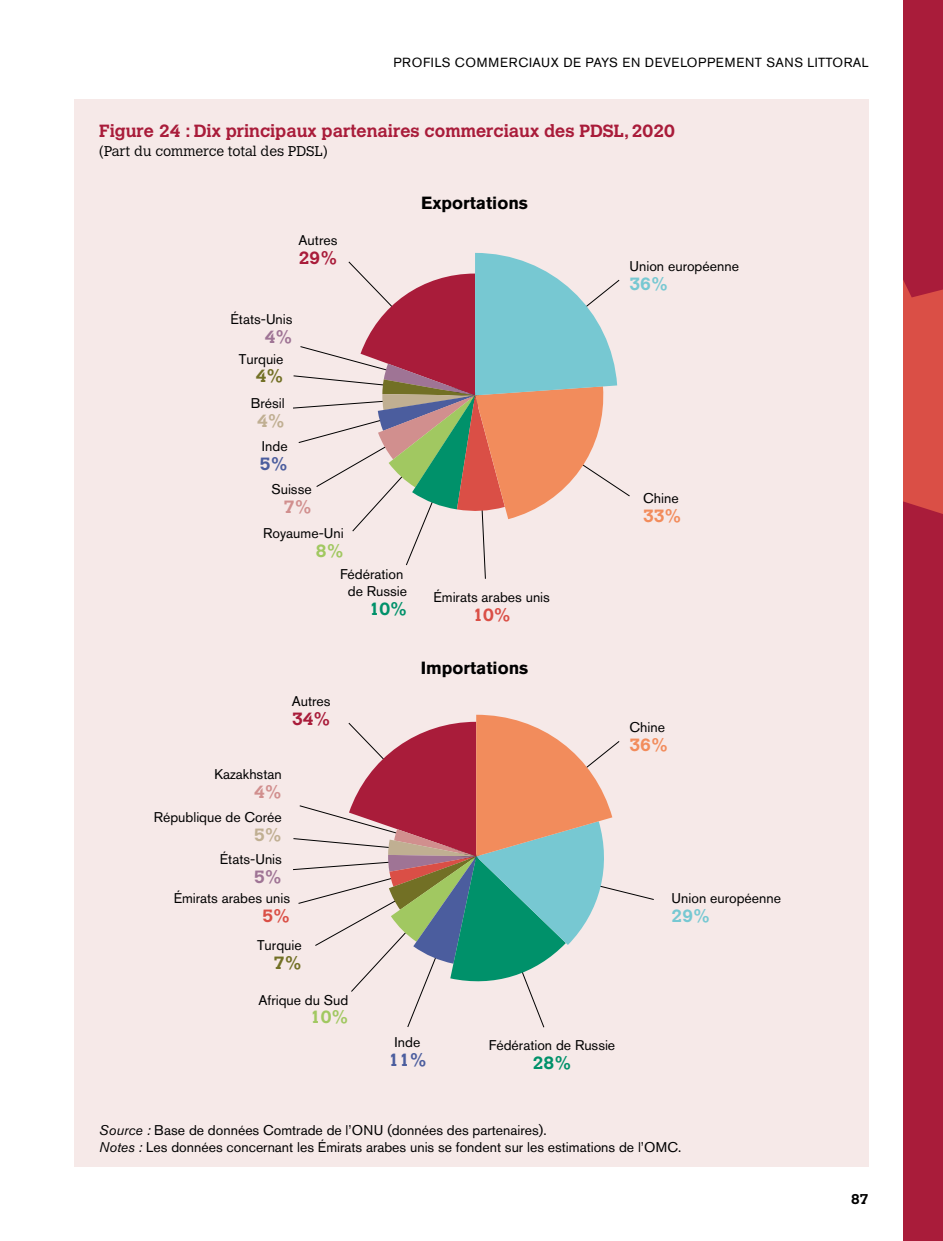
<style>
.page{position:relative;width:943px;height:1241px;background:#fff}
.page>*{position:absolute;margin:0;border:0;box-sizing:border-box;transform-origin:0 0}
.t1{font:700 17.5px "Calvert MT Std";color:#a91c3a}
.t2{font:700 17.5px "Akzidenz Grotesk BE";color:#000}
.t3{font:700 17.5px "Calvert MT Std";color:#f28c5c}
.t4{font:700 17.5px "Calvert MT Std";color:#77c8d2}
.t5{font:700 17.5px "Calvert MT Std";color:#00916a}
.t6{font:700 17.5px "Calvert MT Std";color:#da4f46}
.t7{font:700 17.5px "Calvert MT Std";color:#a1c861}
.t8{font:700 17.5px "Calvert MT Std";color:#4b5d9e}
.t9{font:700 17.5px "Calvert MT Std";color:#d18f8e}
.t10{font:700 17.5px "Calvert MT Std";color:#c0af92}
.t11{font:700 17.5px "Calvert MT Std";color:#727025}
.t12{font:700 17.5px "Calvert MT Std";color:#9f7495}
.t13{font:14px/16.8px "Akzidenz Grotesk BE";color:#000;text-align:center}
.t14{font:300 14px "Calvert MT Std";color:#000}
.t15{font:700 14px "Calvert MT Std";color:#000}
.t16{font:13.12px "Akzidenz Grotesk BE";letter-spacing:.05em;color:#000}
.s1{font-style:italic}
</style>
<div class="page">
<div style="left:74px;top:99px;width:794px;height:1067px;background:#f6e9e8"></div>
<svg style="left:293px;top:253px;width:337px;height:326px"></svg>
<svg style="left:293px;top:714px;width:361px;height:313px"></svg>
<div style="left:903px;top:0;width:40px;height:1240px;background:#a91c3a"></div>
<svg style="left:903px;top:280px;width:40px;height:234px;background:#d64a45"></svg>
<p class="t16" style="left:393px;top:55px;width:476px">PROFILS COMMERCIAUX DE PAYS EN DEVELOPPEMENT SANS LITTORAL</p>
<p class="t1" style="left:99px;top:120px;width:577px">Figure 24 : Dix principaux partenaires commerciaux des PDSL, 2020</p>
<p class="t14" style="left:99px;top:143px;width:230px">(Part du commerce total des PDSL)</p>
<p class="t13" style="left:298px;top:232px;width:40px">Autres</p>
<p class="t1" style="left:299px;top:247px;width:40px">29%</p>
<p class="t2" style="left:421px;top:192px;width:108px">Exportations</p>
<p class="t13" style="left:230px;top:311px;width:64px">États-Unis</p>
<p class="t12" style="left:265px;top:326px;width:29px">4%</p>
<p class="t13" style="left:239px;top:350px;width:46px">Turquie</p>
<p class="t11" style="left:256px;top:365px;width:29px">4%</p>
<p class="t13" style="left:251px;top:394px;width:35px">Brésil</p>
<p class="t10" style="left:257px;top:409px;width:29px">4%</p>
<p class="t13" style="left:262px;top:437px;width:27px">Inde</p>
<p class="t8" style="left:260px;top:452px;width:29px">5%</p>
<p class="t13" style="left:271px;top:480px;width:42px">Suisse</p>
<p class="t9" style="left:284px;top:495px;width:29px">7%</p>
<p class="t13" style="left:263px;top:525px;width:82px">Royaume-Uni</p>
<p class="t7" style="left:316px;top:540px;width:29px">8%</p>
<p class="t13" style="left:340px;top:565px;width:69px">Fédération de Russie</p>
<p class="t5" style="left:368px;top:597px;width:40px">10%</p>
<p class="t13" style="left:433px;top:588px;width:118px">Émirats arabes unis</p>
<p class="t6" style="left:472px;top:603px;width:40px">10%</p>
<p class="t13" style="left:629px;top:257px;width:111px">Union européenne</p>
<p class="t4" style="left:629px;top:272px;width:40px">36%</p>
<p class="t13" style="left:643px;top:489px;width:37px">Chine</p>
<p class="t3" style="left:643px;top:504px;width:40px">33%</p>
<p class="t13" style="left:292px;top:692px;width:40px">Autres</p>
<p class="t1" style="left:292px;top:707px;width:40px">34%</p>
<p class="t13" style="left:214px;top:765px;width:69px">Kazakhstan</p>
<p class="t9" style="left:254px;top:780px;width:29px">4%</p>
<p class="t13" style="left:154px;top:808px;width:129px">République de Corée</p>
<p class="t10" style="left:254px;top:823px;width:29px">5%</p>
<p class="t13" style="left:220px;top:851px;width:64px">États-Unis</p>
<p class="t12" style="left:254px;top:866px;width:29px">5%</p>
<p class="t13" style="left:174px;top:889px;width:118px">Émirats arabes unis</p>
<p class="t6" style="left:262px;top:904px;width:29px">5%</p>
<p class="t13" style="left:257px;top:936px;width:46px">Turquie</p>
<p class="t11" style="left:274px;top:951px;width:29px">7%</p>
<p class="t13" style="left:258px;top:990px;width:91px">Afrique du Sud</p>
<p class="t7" style="left:310px;top:1005px;width:40px">10%</p>
<p class="t2" style="left:421px;top:657px;width:109px">Importations</p>
<p class="t13" style="left:629px;top:718px;width:37px">Chine</p>
<p class="t3" style="left:629px;top:733px;width:40px">36%</p>
<p class="t13" style="left:394px;top:1033px;width:27px">Inde</p>
<p class="t8" style="left:388px;top:1048px;width:40px">11%</p>
<p class="t13" style="left:489px;top:1036px;width:128px">Fédération de Russie</p>
<p class="t5" style="left:533px;top:1051px;width:40px">28%</p>
<p class="t13" style="left:671px;top:889px;width:111px">Union européenne</p>
<p class="t4" style="left:671px;top:904px;width:40px">29%</p>
<p class="t13" style="left:99px;top:1121px;width:583px;text-align:left"><span class="s1">Source :</span> Base de données Comtrade de l’ONU (données des partenaires).<br><span class="s1">Notes :</span> Les données concernant les Émirats arabes unis se fondent sur les estimations de l’OMC.</p>
<p class="t15" style="left:851px;top:1189px;width:19px">87</p>
</div>
